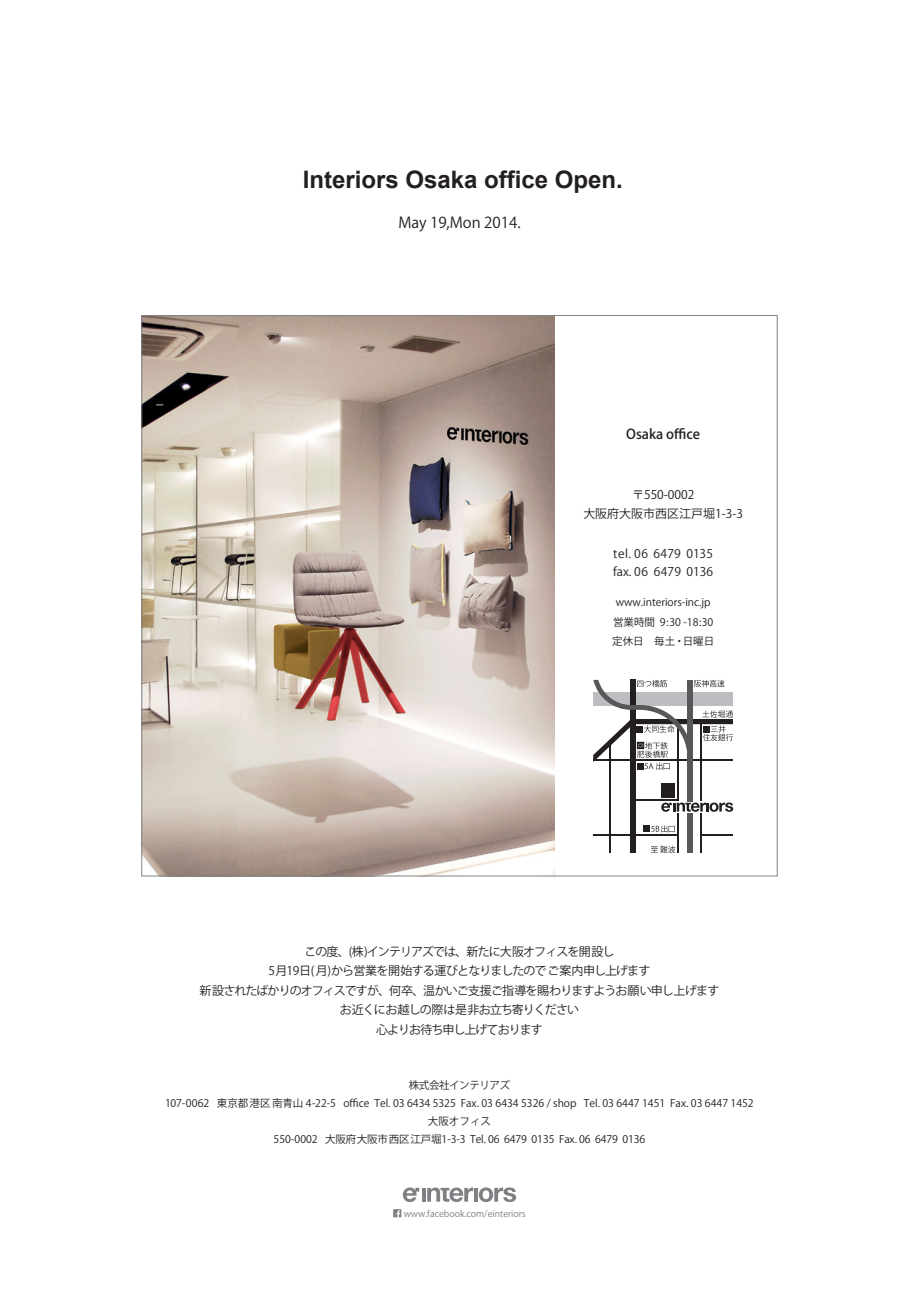
<style>
.page{position:relative;width:919px;height:1289px;background:#fff}
.page>*{position:absolute;margin:0;border:0;box-sizing:border-box;transform-origin:0 0}
.t1{font:700 24px "Arial";color:#231f20}
.t2{font:15px "Helvetica Light 90 ms RKSJ H";color:#231f20}
.t3{font:500 13.5px "Koz Go Pro";color:#231f20}
.t4{font:12px/19.5px "Koz Go Pro";letter-spacing:-.08em;color:#231f20;text-align:center}
.t5{font:12px/18px "Helvetica Light 90 ms RKSJ H";letter-spacing:.02em;color:#231f20}
.t6{font:12px/19.5px "Helvetica Light 90 ms RKSJ H";color:#231f20;text-align:center}
.t7{font:10.5px/18px "Koz Go Pro";color:#231f20;text-align:center}
.t8{font:10.5px/19.5px "Helvetica Light 90 ms RKSJ H";color:#231f20;text-align:center}
.t9{font:9px "Koz Go Pr 6 N";color:#7e8083}
</style>
<div class="page">
<hr style="left:422px;top:1187px;width:3px;height:14px;background:#7e8083">
<svg style="left:427px;top:1187px;width:46px;height:14px"></svg>
<hr style="left:474px;top:1187px;width:4px;height:14px;background:#7e8083">
<svg style="left:479px;top:1187px;width:37px;height:14px"></svg>
<svg style="left:403px;top:1187px;width:16px;height:14px"></svg>
<svg style="left:393px;top:1209px;width:8px;height:8px"></svg>
<svg style="left:650px;top:845px;width:25px;height:8px"></svg>
<hr style="left:634px;top:799px;width:44px;height:2px;background:#231f20">
<hr style="left:701px;top:833px;width:32px;height:2px;background:#231f20">
<hr style="left:699px;top:720px;width:2px;height:81px;background:#231f20">
<hr style="left:677px;top:813px;width:2px;height:40px;background:#231f20">
<hr style="left:677px;top:720px;width:2px;height:81px;background:#231f20">
<hr style="left:609px;top:744px;width:2px;height:109px;background:#231f20">
<div style="left:630px;top:680px;width:5px;height:173px;background:#231f20"></div>
<div style="left:661px;top:784px;width:14px;height:14px;background:#231f20"></div>
<hr style="left:593px;top:833px;width:85px;height:2px;background:#231f20">
<div style="left:687px;top:813px;width:5px;height:40px;background:#57585a"></div>
<div style="left:687px;top:680px;width:5px;height:121px;background:#57585a"></div>
<div style="left:643px;top:825px;width:7px;height:7px;background:#231f20"></div>
<svg style="left:651px;top:825px;width:23px;height:7px"></svg>
<svg style="left:593px;top:680px;width:140px;height:89px"></svg>
<svg style="left:661px;top:802px;width:72px;height:9px"></svg>
<hr style="left:699px;top:813px;width:2px;height:40px;background:#231f20">
<img style="left:143px;top:317px;width:411px;height:557px">
<h1 class="t1" style="left:303px;top:163px;width:322px">Interiors Osaka office Open.</h1>
<h2 class="t2" style="left:398px;top:214px;width:124px">May 19,Mon 2014.</h2>
<p class="t3" style="left:626px;top:425px;width:75px">Osaka office</p>
<p class="t6" style="left:583px;top:485px;width:161px">〒550-0002<br>大阪府大阪市西区江戸堀1-3-3</p>
<p class="t5" style="left:613px;top:545px;width:102px">tel. 06 6479 0135 fax. 06 6479 0136</p>
<p class="t8" style="left:612px;top:592px;width:103px">www.interiors-inc.jp営業時間 9:30 -18:30定休日　毎土・日曜日</p>
<p class="t4" style="left:200px;top:941px;width:521px">この度、(株)インテリアズでは、新たに大阪オフィスを開設し<br>5月19日(月)から営業を開始する運びとなりましたのでご案内申し上げます<br>新設されたばかりのオフィスですが、何卒、温かいご支援ご指導を賜わりますようお願い申し上げますお近くにお越しの際は是非お立ち寄りください<br>心よりお待ち申し上げております</p>
<p class="t7" style="left:165px;top:1076px;width:590px">株式会社インテリアズ<br>107-0062 東京都港区南青山 4-22-5 office Tel. 03 6434 5325 Fax. 03 6434 5326 / shop Tel. 03 6447 1451 Fax. 03 6447 1452大阪オフィス<br>550-0002 大阪府大阪市西区江戸堀1-3-3 Tel. 06 6479 0135 Fax. 06 6479 0136</p>
<p class="t9" style="left:403px;top:1208px;width:124px">www.facebook.com/einteriors</p>
</div>
